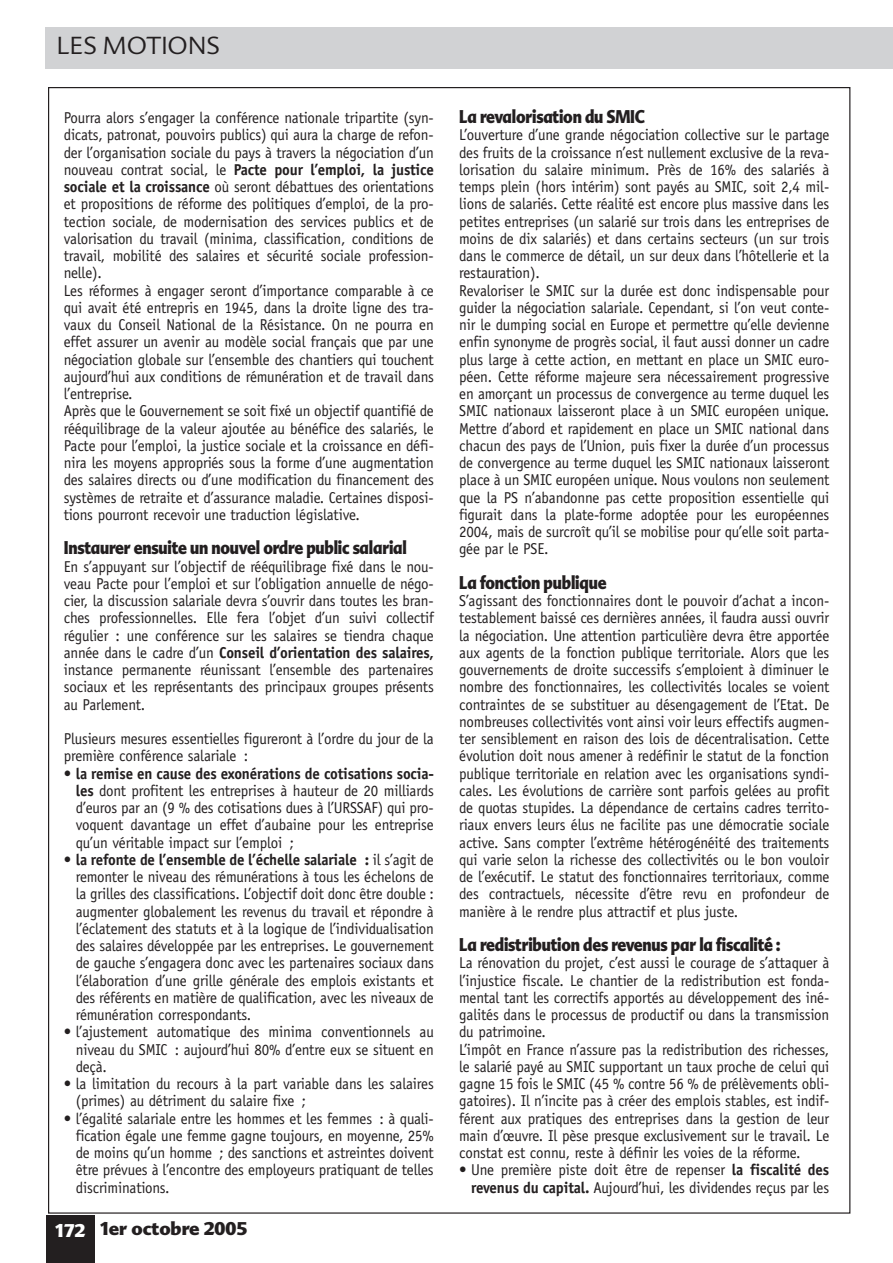
<style>
.page{position:relative;width:893px;height:1263px;background:#fff}
.page>*{position:absolute;margin:0;border:0;box-sizing:border-box;transform-origin:0 0}
.t1{font:300 24px "Advert";color:#231f20}
.t2{font:900 18px "Advert";letter-spacing:-.01em;color:#231f20;scale:.85 1}
.t3{font:900 18px "Advert";letter-spacing:-.01em;color:#231f20}
.t4{font:15.75px/17.2px "Officina Sans Std";letter-spacing:-.01em;color:#231f20;text-align:justify;scale:.95 1}
.s1{font-weight:700}
.s2{color:#fff}
</style>
<div class="page">
<div style="left:46px;top:27px;width:847px;height:41px;background:#d1d2d4"></div>
<div style="left:46px;top:1215px;width:48px;height:48px;background:#231f20"></div>
<h1 class="t1" style="left:57px;top:32px;width:165px">LES MOTIONS</h1>
<p class="t4" style="left:64px;top:110px;width:391px;text-align:left">Pourra alors s’engager la conférence nationale tripartite (syn&shy;dicats, patronat, pouvoirs publics) qui aura la charge de refon&shy;der l’organisation sociale du pays à travers la négociation d’un nouveau contrat social, le <span class="s1">Pacte pour l’emploi, la justice sociale et la croissance</span> où seront débattues des orientations et propositions de réforme des politiques d’emploi, de la pro&shy;tection sociale, de modernisation des services publics et de valorisation du travail (minima, classification, conditions de travail, mobilité des salaires et sécurité sociale profession&shy;nelle).<br>Les réformes à engager seront d’importance comparable à ce qui avait été entrepris en 1945, dans la droite ligne des tra&shy;vaux du Conseil National de la Résistance. On ne pourra en effet assurer un avenir au modèle social français que par une négociation globale sur l’ensemble des chantiers qui touchent aujourd’hui aux conditions de rémunération et de travail dans l’entreprise.<br>Après que le Gouvernement se soit fixé un objectif quantifié de rééquilibrage de la valeur ajoutée au bénéfice des salariés, le Pacte pour l’emploi, la justice sociale et la croissance en défi&shy;nira les moyens appropriés sous la forme d’une augmentation des salaires directs ou d’une modification du financement des systèmes de retraite et d’assurance maladie. Certaines disposi&shy;tions pourront recevoir une traduction législative.</p>
<p class="t2" style="left:64px;top:538px;width:405px">Instaurer ensuite un nouvel ordre public salarial</p>
<p class="t4" style="left:64px;top:559px;width:391px">En s’appuyant sur l’objectif de rééquilibrage fixé dans le nou&shy;veau Pacte pour l’emploi et sur l’obligation annuelle de négo&shy;cier, la discussion salariale devra s’ouvrir dans toutes les bran&shy;ches professionnelles. Elle fera l’objet d’un suivi collectif régulier : une conférence sur les salaires se tiendra chaque année dans le cadre d’un <span class="s1">Conseil d’orientation des salaires, </span>instance permanente réunissant l’ensemble des partenaires sociaux et les représentants des principaux groupes présents au Parlement.</p>
<p class="t4" style="left:64px;top:731px;width:391px">Plusieurs mesures essentielles figureront à l’ordre du jour de la première conférence salariale :</p>
<p class="t4" style="left:76px;top:766px;width:378px;text-indent:-12px">• <span class="s1">la remise en cause des exonérations de cotisations socia&shy;les</span> dont profitent les entreprises à hauteur de 20 milliards d’euros par an (9 % des cotisations dues à l’URSSAF) qui pro&shy;voquent davantage un effet d’aubaine pour les entreprise qu’un véritable impact sur l’emploi ;</p>
<p class="t4" style="left:76px;top:852px;width:378px;text-indent:-12px">• <span class="s1">la refonte de l’ensemble de l’échelle salariale :</span> il s’agit de remonter le niveau des rémunérations à tous les échelons de la grilles des classifications. L’objectif doit donc être double : augmenter globalement les revenus du travail et répondre à l’éclatement des statuts et à la logique de l’individualisation des salaires développée par les entreprises. Le gouvernement de gauche s’engagera donc avec les partenaires sociaux dans l’élaboration d’une grille générale des emplois existants et des référents en matière de qualification, avec les niveaux de rémunération correspondants.</p>
<p class="t4" style="left:76px;top:1025px;width:378px;text-indent:-12px">• l’ajustement automatique des minima conventionnels au niveau du SMIC : aujourd’hui 80% d’entre eux se situent en deçà.</p>
<p class="t4" style="left:76px;top:1076px;width:378px;text-indent:-12px">• la limitation du recours à la part variable dans les salaires (primes) au détriment du salaire fixe ;</p>
<p class="t4" style="left:76px;top:1111px;width:378px;text-indent:-12px">• l’égalité salariale entre les hommes et les femmes : à quali&shy;fication égale une femme gagne toujours, en moyenne, 25% de moins qu’un homme ; des sanctions et astreintes doivent être prévues à l’encontre des employeurs pratiquant de telles discriminations.</p>
<p class="t3" style="left:56px;top:1218px;width:193px"><span class="s2">172</span> 1er octobre 2005</p>
<p class="t2" style="left:459px;top:106px;width:220px">La revalorisation du SMIC</p>
<p class="t4" style="left:459px;top:128px;width:391px;text-align:left">L’ouverture d’une grande négociation collective sur le partage des fruits de la croissance n’est nullement exclusive de la reva&shy;lorisation du salaire minimum. Près de 16% des salariés à temps plein (hors intérim) sont payés au SMIC, soit 2,4 mil&shy;lions de salariés. Cette réalité est encore plus massive dans les petites entreprises (un salarié sur trois dans les entreprises de moins de dix salariés) et dans certains secteurs (un sur trois dans le commerce de détail, un sur deux dans l’hôtellerie et la restauration).<br>Revaloriser le SMIC sur la durée est donc indispensable pour guider la négociation salariale. Cependant, si l’on veut conte&shy;nir le dumping social en Europe et permettre qu’elle devienne enfin synonyme de progrès social, il faut aussi donner un cadre plus large à cette action, en mettant en place un SMIC euro&shy;péen. Cette réforme majeure sera nécessairement progressive en amorçant un processus de convergence au terme duquel les SMIC nationaux laisseront place à un SMIC européen unique.<br>Mettre d’abord et rapidement en place un SMIC national dans chacun des pays de l’Union, puis fixer la durée d’un processus de convergence au terme duquel les SMIC nationaux laisseront place à un SMIC européen unique. Nous voulons non seulement que la PS n’abandonne pas cette proposition essentielle qui figurait dans la plate-forme adoptée pour les européennes 2004, mais de surcroît qu’il se mobilise pour qu’elle soit parta&shy;gée par le PSE.</p>
<p class="t2" style="left:459px;top:572px;width:175px">La fonction publique</p>
<p class="t4" style="left:459px;top:593px;width:391px">S’agissant des fonctionnaires dont le pouvoir d’achat a incon&shy;testablement baissé ces dernières années, il faudra aussi ouvrir la négociation. Une attention particulière devra être apportée aux agents de la fonction publique territoriale. Alors que les gouvernements de droite successifs s’emploient à diminuer le nombre des fonctionnaires, les collectivités locales se voient contraintes de se substituer au désengagement de l’Etat. De nombreuses collectivités vont ainsi voir leurs effectifs augmen&shy;ter sensiblement en raison des lois de décentralisation. Cette évolution doit nous amener à redéfinir le statut de la fonction publique territoriale en relation avec les organisations syndi&shy;cales. Les évolutions de carrière sont parfois gelées au profit de quotas stupides. La dépendance de certains cadres territo&shy;riaux envers leurs élus ne facilite pas une démocratie sociale active. Sans compter l’extrême hétérogénéité des traitements qui varie selon la richesse des collectivités ou le bon vouloir de l’exécutif. Le statut des fonctionnaires territoriaux, comme des contractuels, nécessite d’être revu en profondeur de manière à le rendre plus attractif et plus juste.</p>
<p class="t2" style="left:459px;top:934px;width:379px">La redistribution des revenus par la fiscalité :</p>
<p class="t4" style="left:459px;top:956px;width:391px;text-align:left">La rénovation du projet, c’est aussi le courage de s’attaquer à l’injustice fiscale. Le chantier de la redistribution est fonda&shy;mental tant les correctifs apportés au développement des iné&shy;galités dans le processus de productif ou dans la transmission du patrimoine.<br>L’impôt en France n’assure pas la redistribution des richesses, le salarié payé au SMIC supportant un taux proche de celui qui gagne 15 fois le SMIC (45 % contre 56 % de prélèvements obli&shy;gatoires). Il n’incite pas à créer des emplois stables, est indif&shy;férent aux pratiques des entreprises dans la gestion de leur main d’œuvre. Il pèse presque exclusivement sur le travail. Le constat est connu, reste à définir les voies de la réforme.</p>
<p class="t4" style="left:459px;top:1163px;width:391px;text-align:right">• Une première piste doit être de repenser <span class="s1">la fiscalité des revenus du capital.</span> Aujourd’hui, les dividendes reçus par les</p>
</div>
